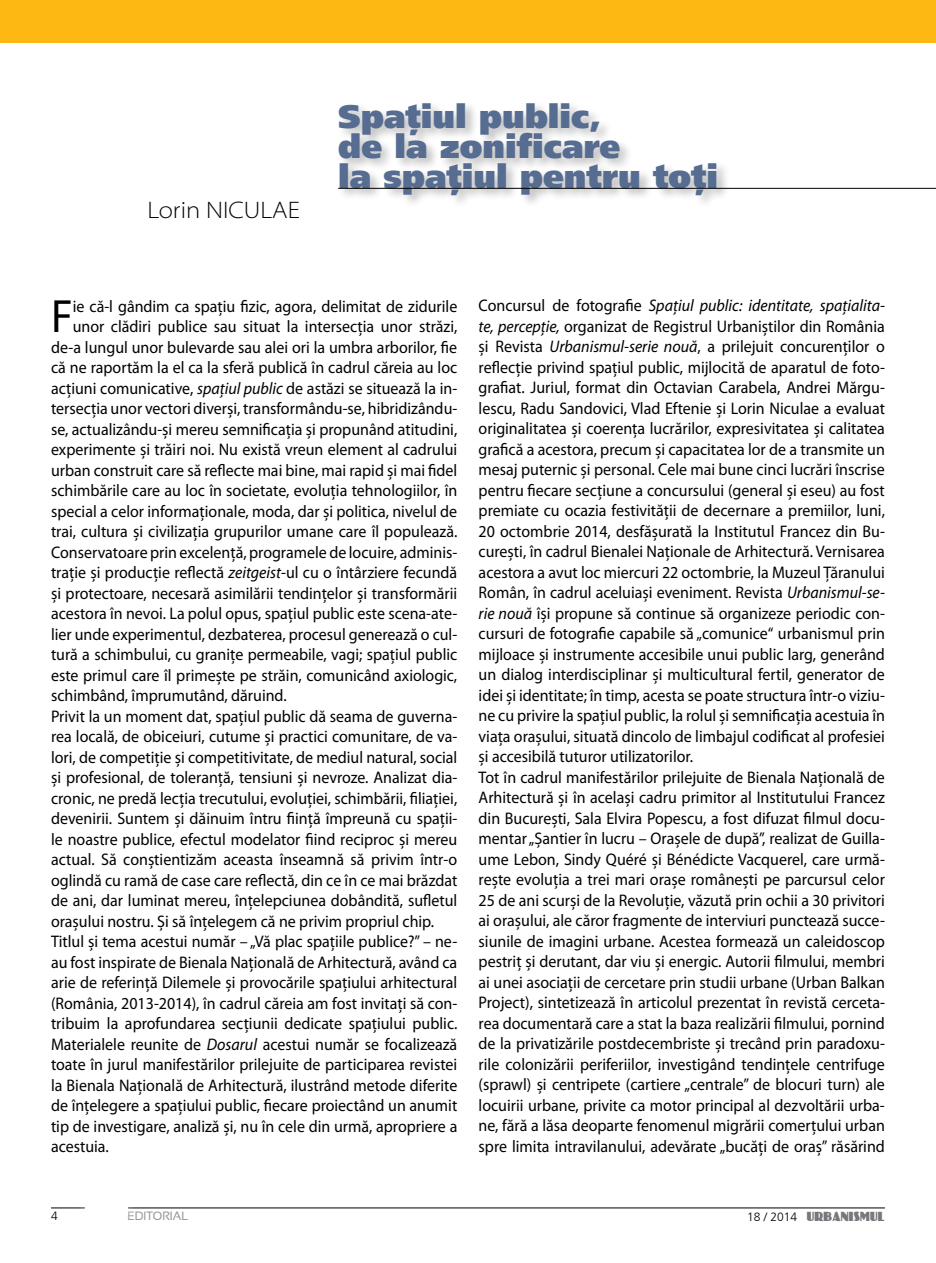
<style>
.page{position:relative;width:936px;height:1263px;background:#fff}
.page>*{position:absolute;margin:0;border:0;box-sizing:border-box;transform-origin:0 0}
.t1{font:46.8px "Myriad Pro";color:#000;scale:.95 1}
.t2{font:800 33px/30px "Foreigner ULBMB";color:#566c90}
.t3{font:300 semi-expanded 24px "Myriad Pro";color:#000}
.t4{font:16.8px/20.5px "Myriad Pro";color:#000;scale:.95 1}
.t5{font:12px "Coliss MB Normal";color:#77787b;scale:.85 1}
.t6{font:12px "Sansation MB";color:#939598}
.t7{font:300 12px "Frutiger LT Com";color:#000}
.s1{font-style:italic}
.s2{font-family:"Frutiger LT Com";font-weight:300;color:#000}
</style>
<div class="page">
<hr style="left:51px;top:1208px;width:833px;height:1px;background:#000">
<div style="left:75px;top:1196px;width:69px;height:35px;background:#fff"></div>
<div style="left:0;top:0;width:935px;height:43px;background:#fdb813"></div>
<div style="left:336px;top:101px;width:443px;height:125px;background:#000;opacity:.25"></div>
<hr style="left:338px;top:188px;width:597px;height:1px;background:#000">
<h3 class="t3" style="left:147px;top:195px;width:154px">Lorin NICULAE</h3>
<h2 class="t2" style="left:338px;top:99px;width:381px">Spaţiul public,<br>de la zonificare<br>la spaţiul pentru toţi</h2>
<h1 class="t1" style="left:51px;top:287px;width:24px">F</h1>
<p class="t4" style="left:73px;top:295px;width:406px">ie că-l gândim ca spaţiu fizic, agora, delimitat de zidurile</p>
<p class="t4" style="left:73px;top:316px;width:406px">unor clădiri publice sau situat la intersecţia unor străzi,</p>
<p class="t4" style="left:51px;top:336px;width:429px">de-a lungul unor bulevarde sau alei ori la umbra arborilor, fie</p>
<p class="t4" style="left:51px;top:357px;width:429px">că ne raportăm la el ca la sferă publică în cadrul căreia au loc</p>
<p class="t4" style="left:51px;top:377px;width:429px">acţiuni comunicative, <span class="s1">spaţiul public</span> de astăzi se situează la in-</p>
<p class="t4" style="left:51px;top:398px;width:429px">tersecţia unor vectori diverşi, transformându-se, hibridizându-</p>
<p class="t4" style="left:51px;top:418px;width:429px">se, actualizându-şi mereu semnificaţia şi propunând atitudini,</p>
<p class="t4" style="left:51px;top:439px;width:429px">experimente şi trăiri noi. Nu există vreun element al cadrului</p>
<p class="t4" style="left:51px;top:459px;width:429px">urban construit care să reflecte mai bine, mai rapid şi mai fidel</p>
<p class="t4" style="left:51px;top:480px;width:429px">schimbările care au loc în societate, evoluţia tehnologiilor, în</p>
<p class="t4" style="left:51px;top:500px;width:429px">special a celor informaţionale, moda, dar şi politica, nivelul de</p>
<p class="t4" style="left:51px;top:521px;width:429px">trai, cultura şi civilizaţia grupurilor umane care îl populează.</p>
<p class="t4" style="left:51px;top:541px;width:429px">Conservatoare prin excelenţă, programele de locuire, adminis-</p>
<p class="t4" style="left:51px;top:562px;width:429px">traţie şi producţie reflectă <span class="s1">zeitgeist</span>-ul cu o întârziere fecundă</p>
<p class="t4" style="left:51px;top:582px;width:429px">şi protectoare, necesară asimilării tendinţelor şi transformării</p>
<p class="t4" style="left:51px;top:603px;width:429px">acestora în nevoi. La polul opus, spaţiul public este scena-ate-</p>
<p class="t4" style="left:51px;top:623px;width:429px">lier unde experimentul, dezbaterea, procesul generează o cul-</p>
<p class="t4" style="left:51px;top:644px;width:429px">tură a schimbului, cu graniţe permeabile, vagi; spaţiul public</p>
<p class="t4" style="left:51px;top:664px;width:429px">este primul care îl primeşte pe străin, comunicând axiologic,</p>
<p class="t4" style="left:51px;top:685px;width:249px">schimbând, împrumutând, dăruind.</p>
<p class="t4" style="left:51px;top:705px;width:429px">Privit la un moment dat, spaţiul public dă seama de guverna-</p>
<p class="t4" style="left:51px;top:726px;width:429px">rea locală, de obiceiuri, cutume şi practici comunitare, de va-</p>
<p class="t4" style="left:51px;top:746px;width:429px">lori, de competiţie şi competitivitate, de mediul natural, social</p>
<p class="t4" style="left:51px;top:767px;width:429px">şi profesional, de toleranţă, tensiuni şi nevroze. Analizat dia-</p>
<p class="t4" style="left:51px;top:787px;width:429px">cronic, ne predă lecţia trecutului, evoluţiei, schimbării, filiaţiei,</p>
<p class="t4" style="left:51px;top:808px;width:429px">devenirii. Suntem şi dăinuim întru fiinţă împreună cu spaţii-</p>
<p class="t4" style="left:51px;top:828px;width:429px">le noastre publice, efectul modelator fiind reciproc şi mereu</p>
<p class="t4" style="left:51px;top:849px;width:429px">actual. Să conştientizăm aceasta înseamnă să privim într-o</p>
<p class="t4" style="left:51px;top:869px;width:429px">oglindă cu ramă de case care reflectă, din ce în ce mai brăzdat</p>
<p class="t4" style="left:51px;top:890px;width:429px">de ani, dar luminat mereu, înţelepciunea dobândită, sufletul</p>
<p class="t4" style="left:51px;top:910px;width:405px">oraşului nostru. Şi să înţelegem că ne privim propriul chip.</p>
<p class="t4" style="left:51px;top:931px;width:429px">Titlul şi tema acestui număr – „Vă plac spaţiile publice?” – ne-</p>
<p class="t4" style="left:51px;top:951px;width:429px">au fost inspirate de Bienala Naţională de Arhitectură, având ca</p>
<p class="t4" style="left:51px;top:972px;width:429px">arie de referinţă Dilemele şi provocările spaţiului arhitectural</p>
<p class="t4" style="left:51px;top:992px;width:429px">(România, 2013-2014), în cadrul căreia am fost invitaţi să con-</p>
<p class="t4" style="left:51px;top:1013px;width:429px">tribuim la aprofundarea secţiunii dedicate spaţiului public.</p>
<p class="t4" style="left:51px;top:1033px;width:429px">Materialele reunite de <span class="s1">Dosarul</span> acestui număr se focalizează</p>
<p class="t4" style="left:51px;top:1054px;width:429px">toate în jurul manifestărilor prilejuite de participarea revistei</p>
<p class="t4" style="left:51px;top:1074px;width:429px">la Bienala Naţională de Arhitectură, ilustrând metode diferite</p>
<p class="t4" style="left:51px;top:1095px;width:429px">de înţelegere a spaţiului public, fiecare proiectând un anumit</p>
<p class="t4" style="left:51px;top:1115px;width:429px">tip de investigare, analiză şi, nu în cele din urmă, apropriere a</p>
<p class="t4" style="left:51px;top:1136px;width:62px">acestuia.</p>
<p class="t4" style="left:478px;top:295px;width:429px">Concursul de fotografie <span class="s1">Spaţiul public: identitate, spaţialita&shy;te, percepţie,</span> organizat de Registrul Urbaniştilor din România şi Revista <span class="s1">Urbanismul-serie nouă</span>, a prilejuit concurenţilor o reflecţie privind spaţiul public, mijlocită de aparatul de foto&shy;grafiat. Juriul, format din Octavian Carabela, Andrei Mărgu&shy;lescu, Radu Sandovici, Vlad Eftenie şi Lorin N iculae a evaluat originalitatea şi coerenţa lucrărilor, expresivitatea şi calitatea grafică a acestora, precum şi capacitatea lor de a transmite un mesaj puternic şi personal. Cele mai bune cinci lucrări înscrise pentru fiecare secţiune a concursului (general şi eseu) au fost premiate cu ocazia festivităţii de decernare a premiilor, luni, 20 octombrie 2014, desfăşurată la I nstitutul Francez din Bu&shy;cureşti, în cadrul Bienalei Naţionale de Arhitectură. Vernisarea acestora a avut loc miercuri 22 octombrie, la Muzeul Ţăranului Român, în cadrul aceluiaşi eveniment. Revista <span class="s1">Urbanismul-se&shy;rie nouă</span> îşi propune să continue să organizeze periodic con&shy;cursuri de fotografie capabile să „comunice“ urbanismul prin mijloace şi instrumente accesibile unui public larg, generând un dialog interdisciplinar şi multicultural fertil, generator de idei şi identitate; în timp, acesta se poate structura într-o viziu&shy;ne cu privire la spaţiul public, la rolul şi semnificaţia acestuia în viaţa oraşului, situată dincolo de limbajul codificat al profesiei şi accesibilă tuturor utilizatorilor.<br>Tot în cadrul manifestărilor prilejuite de Bienala Naţională de Arhitectură şi în acelaşi cadru primitor al I nstitutului Francez din Bucureşti, Sala Elvira Popescu, a fost difuzat filmul docu&shy;mentar „Şantier în lucru – Oraşele de după”, realizat de Guilla&shy;ume Lebon, Sindy Quéré şi Bénédicte Vacquerel, care urmă&shy;reşte evoluţia a trei mari oraşe româneşti pe parcursul celor 25 de ani scurşi de la Revoluţie, văzută prin ochii a 30 privitori ai oraşului, ale căror fragmente de interviuri punctează succe&shy;siunile de imagini urbane. Acestea formează un caleidoscop pestriţ şi derutant, dar viu şi energic. Autorii filmului, membri ai unei asociaţii de cercetare prin studii urbane (Urban Balkan Project), sintetizează în articolul prezentat în revistă cerceta&shy;rea documentară care a stat la baza realizării filmului, pornind de la privatizările postdecembriste şi trecând prin paradoxu&shy;rile colonizării periferiilor, investigând tendinţele centrifuge (sprawl) şi centripete (cartiere „centrale” de blocuri turn) ale locuirii urbane, privite ca motor principal al dezvoltării urba&shy;ne, fără a lăsa deoparte fenomenul migrării comerţului urban spre limita intravilanului, adevărate „bucăţi de oraş” răsărind</p>
<p class="t7" style="left:51px;top:1208px;width:8px">4</p>
<p class="t6" style="left:128px;top:1209px;width:62px">EDITORIAL</p>
<p class="t5" style="left:747px;top:1209px;width:163px"><span class="s2">18 / 2014</span> URBANISMUL</p>
</div>
